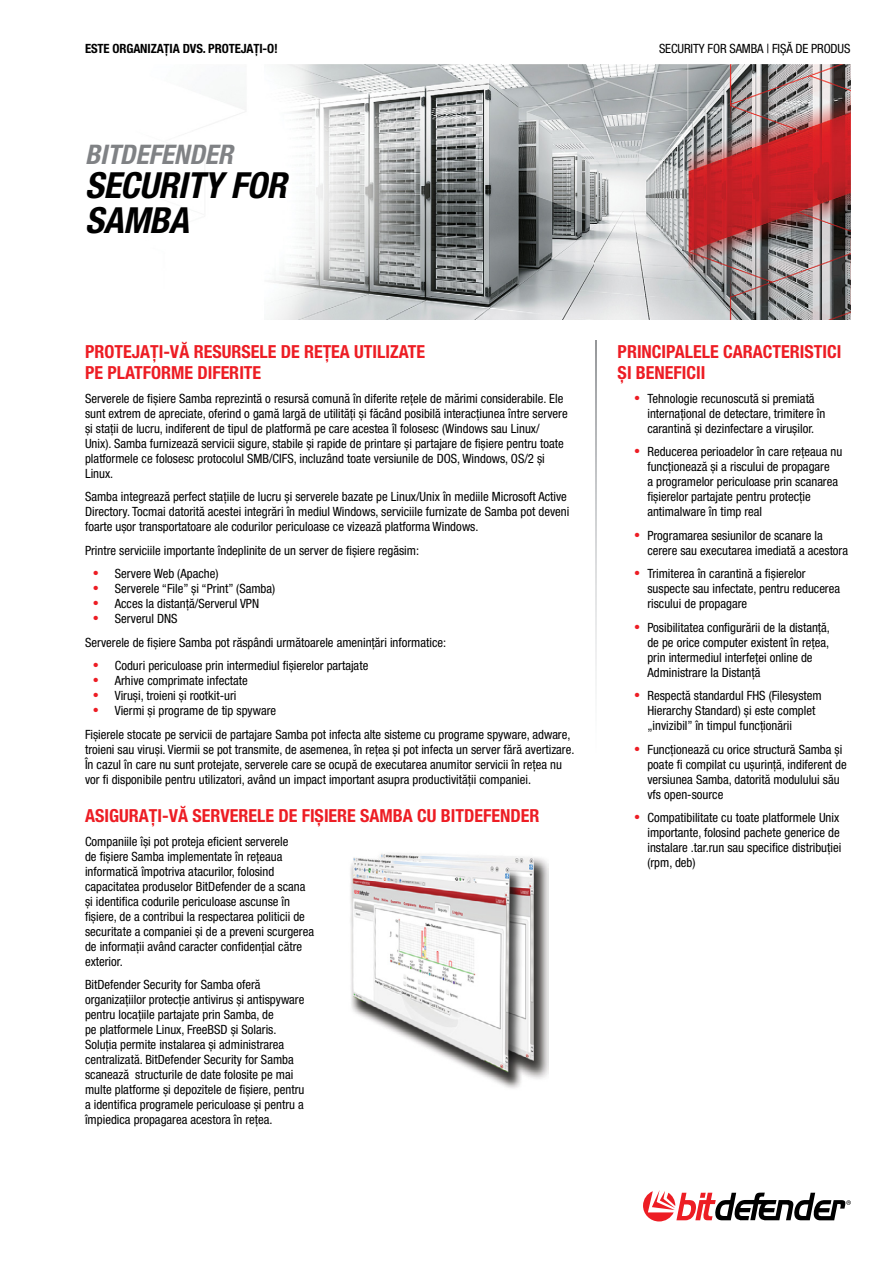
<style>
.page{position:relative;width:893px;height:1263px;background:#fff}
.page>*{position:absolute;margin:0;border:0;box-sizing:border-box;transform-origin:0 0}
.t1{font:36px/34.5px "Bit Defender Head Line";letter-spacing:-.01em;color:#000}
.t2{font:27px "Bit Defender Head Line";color:#808285}
.t3{font:18px/21.6px "Bit Defender Sub Title";color:#ed1d24}
.t4{font:12.75px/15px "Bit Defender Body Text";color:#000}
.t5{font:12.75px "Bit Defender Sub Title";letter-spacing:-.01em;color:#000}
</style>
<div class="page">
<img style="left:198px;top:64px;width:652px;height:255px">
<svg style="left:643px;top:1190px;width:208px;height:31px"></svg>
<svg style="left:595px;top:341px;width:1px;height:345px"></svg>
<img style="left:350px;top:853px;width:198px;height:236px">
<p class="t5" style="left:85px;top:41px;width:194px">ESTE ORGANIZAȚIA DVS. PROTEJAȚI-O!</p>
<p class="t4" style="left:659px;top:41px;width:193px">SECURITY FOR SAMBA | FIȘĂ DE PRODUS</p>
<h2 class="t2" style="left:85px;top:138px;width:149px">BITDEFENDER</h2>
<h1 class="t1" style="left:85px;top:168px;width:203px">SECURITY FOR<br>SAMBA</h1>
<h3 class="t3" style="left:85px;top:340px;width:342px">PROTEJAȚI-VĂ RESURSELE DE REȚEA UTILIZATE<br>PE PLATFORME DIFERITE</h3>
<p class="t4" style="left:85px;top:390px;width:484px">Serverele de fișiere Samba reprezintă o resursă comună în diferite rețele de mărimi considerabile. Ele sunt extrem de apreciate, oferind o gamă largă de utilități și făcând posibilă interacțiunea între servere și stații de lucru, indiferent de tipul de platformă pe care acestea îl folosesc (Windows sau Linux/ Unix). Samba furnizează servicii sigure, stabile și rapide de printare și partajare de fișiere pentru toate platformele ce folosesc protocolul SMB/CIFS, incluzând toate versiunile de DOS, Windows, OS/2 și Linux.</p>
<p class="t4" style="left:85px;top:489px;width:486px">Samba integrează perfect stațiile de lucru și serverele bazate pe Linux/Unix în mediile Microsoft Active<br>Directory. Tocmai datorită acestei integrări în mediul Windows, serviciile furnizate de Samba pot deveni foarte ușor transportatoare ale codurilor periculoase ce vizează platforma Windows.</p>
<p class="t4" style="left:85px;top:542px;width:336px">Printre serviciile importante îndeplinite de un server de fișiere regăsim:</p>
<p class="t4" style="left:94px;top:566px;width:126px"><sup>●</sup> Servere Web (Apache)</p>
<p class="t4" style="left:94px;top:581px;width:183px"><sup>●</sup> Serverele “File” și “Print” (Samba)</p>
<p class="t4" style="left:94px;top:596px;width:167px"><sup>●</sup> Acces la distanță/Serverul VPN</p>
<p class="t4" style="left:85px;top:607px;width:363px;line-height:23.5px;text-indent:8px"><sup>●</sup> Serverul DNS<br>Serverele de fișiere Samba pot răspândi următoarele amenințări informatice:</p>
<p class="t4" style="left:94px;top:658px;width:276px"><sup>●</sup> Coduri periculoase prin intermediul fișierelor partajate</p>
<p class="t4" style="left:94px;top:673px;width:156px"><sup>●</sup> Arhive comprimate infectate</p>
<p class="t4" style="left:94px;top:688px;width:145px"><sup>●</sup> Viruși, troieni și rootkit-uri</p>
<p class="t4" style="left:85px;top:699px;width:487px;line-height:23.5px;text-indent:8px"><sup>●</sup> Viermi și programe de tip spyware<br>Fișierele stocate pe servicii de partajare Samba pot infecta alte sisteme cu programe spyware, adware,</p>
<p class="t4" style="left:85px;top:741px;width:491px">troieni sau viruși. Viermii se pot transmite, de asemenea, în rețea și pot infecta un server fără avertizare.<br>În cazul în care nu sunt protejate, serverele care se ocupă de executarea anumitor servicii în rețea nu vor fi disponibile pentru utilizatori, având un impact important asupra productivității companiei.</p>
<h3 class="t3" style="left:85px;top:805px;width:456px">ASIGURAȚI-VĂ SERVERELE DE FIȘIERE SAMBA CU BITDEFENDER</h3>
<p class="t4" style="left:85px;top:834px;width:230px">Companiile își pot proteja eficient serverele<br>de fișiere Samba implementate în rețeaua informatică împotriva atacurilor, folosind capacitatea produselor BitDefender de a scana și identifica codurile periculoase ascunse în fișiere, de a contribui la respectarea politicii de securitate a companiei și de a preveni scurgerea de informații având caracter confidențial către exterior.</p>
<p class="t4" style="left:85px;top:977px;width:221px">BitDefender Security for Samba oferă organizațiilor protecție antivirus și antispyware pentru locațiile partajate prin Samba, de<br>pe platformele Linux, FreeBSD și Solaris.<br>Soluția permite instalarea și administrarea centralizată. BitDefender Security for Samba scanează structurile de date folosite pe mai multe platforme și depozitele de fișiere, pentru a identifica programele periculoase și pentru a împiedica propagarea acestora în rețea.</p>
<h3 class="t3" style="left:618px;top:340px;width:225px">PRINCIPALELE CARACTERISTICI<br>ȘI BENEFICII</h3>
<p class="t4" style="left:647px;top:390px;width:179px;text-indent:-13px"><sup>●</sup> Tehnologie recunoscută si premiată internațional de detectare, trimitere în carantină și dezinfectare a virușilor.</p>
<p class="t4" style="left:647px;top:444px;width:196px;text-indent:-13px"><sup>●</sup> Reducerea perioadelor în care rețeaua nu funcționează și a riscului de propagare<br>a programelor periculoase prin scanarea fișierelor partajate pentru protecție antimalware în timp real</p>
<p class="t4" style="left:647px;top:527px;width:202px;text-indent:-13px"><sup>●</sup> Programarea sesiunilor de scanare la cerere sau executarea imediată a acestora</p>
<p class="t4" style="left:647px;top:566px;width:194px;text-indent:-13px"><sup>●</sup> Trimiterea în carantină a fișierelor suspecte sau infectate, pentru reducerea riscului de propagare</p>
<p class="t4" style="left:647px;top:619px;width:184px;text-indent:-13px"><sup>●</sup> Posibilitatea configurării de la distanță, de pe orice computer existent în rețea, prin intermediul interfeței online de Administrare la Distanță</p>
<p class="t4" style="left:647px;top:688px;width:176px;text-indent:-13px"><sup>●</sup> Respectă standardul FHS (Filesystem<br>Hierarchy Standard) și este complet „invizibil” în timpul funcționării</p>
<p class="t4" style="left:647px;top:741px;width:201px;text-indent:-13px"><sup>●</sup> Funcționează cu orice structură Samba și poate fi compilat cu ușurință, indiferent de versiunea Samba, datorită modulului său vfs open-source</p>
<p class="t4" style="left:647px;top:810px;width:195px;text-indent:-13px"><sup>●</sup> Compatibilitate cu toate platformele Unix importante, folosind pachete generice de instalare .tar.run sau specifice distribuției (rpm, deb)</p>
</div>
